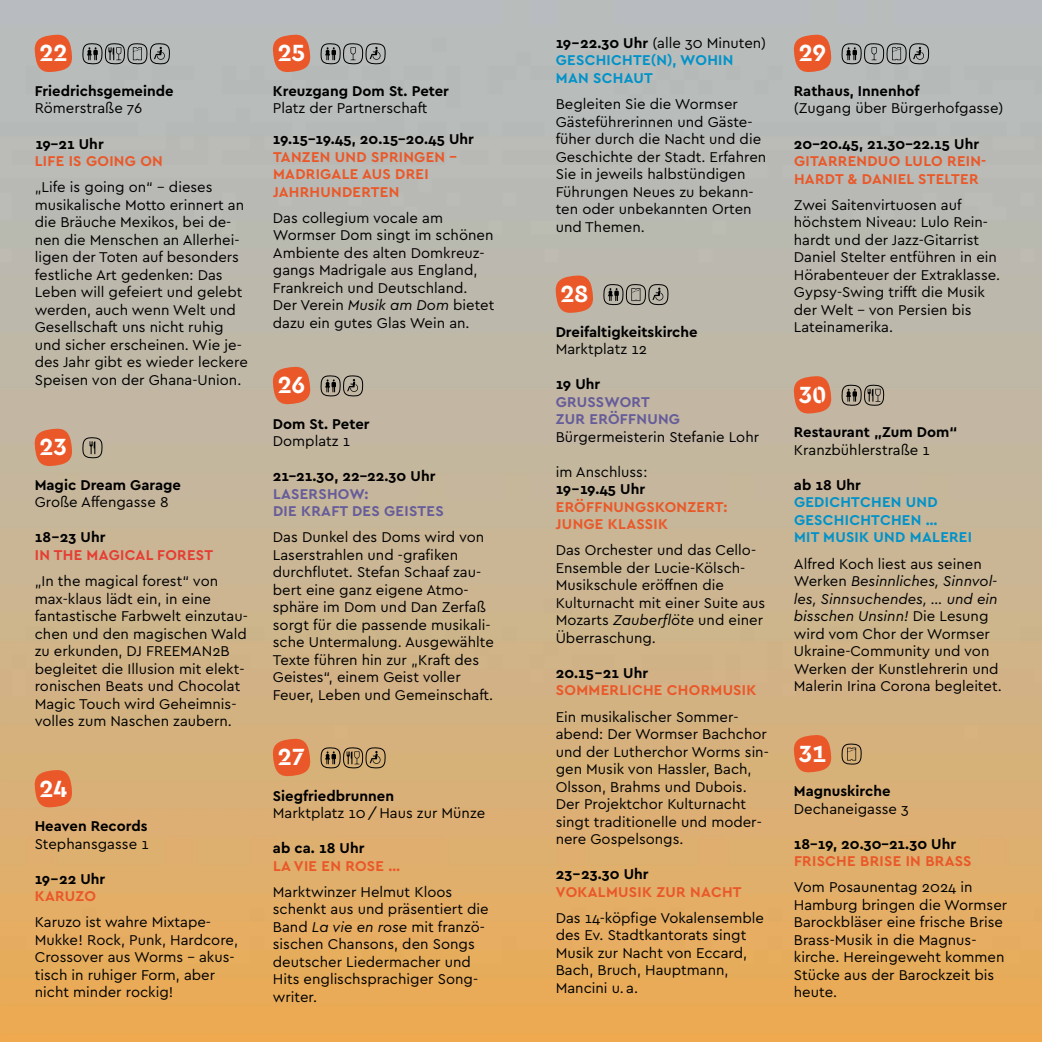
<style>
.page{position:relative;width:1042px;height:1042px;background:#fff}
.page>*{position:absolute;margin:0;border:0;box-sizing:border-box;transform-origin:0 0}
.t1{font:700 24.5px "Cera Stencil Pro";color:#fff}
.t2{font:14.88px/17.5px "Cera PRO";color:#000}
.t3{font:700 14.88px "Cera PRO";color:#000}
.t4{font:700 14.88px/17.5px "Cera PRO";letter-spacing:.02em;color:#ea5829}
.t5{font:700 14.88px/17.5px "Cera PRO";letter-spacing:.02em;color:#0092c9}
.t6{font:700 14.88px/17.5px "Cera PRO";letter-spacing:.02em;color:#655c99}
.t7{font:700 14.88px "Cera PRO";letter-spacing:.02em;color:#e63d33}
.s1{font-style:italic}
.s2{color:#000}
.s3{font-weight:400;color:#000}
</style>
<div class="page">
<img style="left:0;top:0;width:1042px;height:1042px">
<svg style="left:34px;top:34px;width:39px;height:39px;background:#de6f4b"></svg>
<svg style="left:82px;top:43px;width:88px;height:21px;background:#8a8d8c"></svg>
<svg style="left:34px;top:428px;width:39px;height:39px;background:#e06e44"></svg>
<svg style="left:82px;top:437px;width:21px;height:21px"></svg>
<svg style="left:34px;top:769px;width:39px;height:39px;background:#e56c3b"></svg>
<svg style="left:272px;top:34px;width:39px;height:39px;background:#de6f4b"></svg>
<svg style="left:320px;top:43px;width:66px;height:21px"></svg>
<svg style="left:272px;top:366px;width:39px;height:39px;background:#e06e45"></svg>
<svg style="left:320px;top:375px;width:44px;height:21px"></svg>
<svg style="left:272px;top:738px;width:39px;height:39px;background:#e56c3c"></svg>
<svg style="left:320px;top:747px;width:66px;height:21px"></svg>
<svg style="left:555px;top:275px;width:39px;height:38px"></svg>
<svg style="left:603px;top:284px;width:66px;height:21px"></svg>
<svg style="left:793px;top:34px;width:39px;height:39px;background:#de6f4b"></svg>
<svg style="left:841px;top:43px;width:88px;height:21px;background:#8e9190"></svg>
<svg style="left:793px;top:375px;width:39px;height:39px;background:#e06e45"></svg>
<svg style="left:841px;top:384px;width:44px;height:22px"></svg>
<svg style="left:793px;top:734px;width:39px;height:39px;background:#e56c3c"></svg>
<svg style="left:841px;top:743px;width:21px;height:21px"></svg>
<h1 class="t1" style="left:40px;top:37px;width:29px">22</h1>
<p class="t3" style="left:35px;top:81px;width:140px">Friedrichsgemeinde</p>
<p class="t2" style="left:35px;top:99px;width:109px">Römerstraße 76</p>
<p class="t3" style="left:35px;top:134px;width:70px">19–21 Uhr</p>
<p class="t4" style="left:35px;top:152px;width:129px">LIFE IS GOING ON</p>
<p class="t2" style="left:35px;top:178px;width:215px">„Life is going on“ – dieses musikalische Motto erinnert an die Bräuche Mexikos, bei de&shy;nen die Menschen an Allerhei&shy;ligen der Toten auf besonders festliche Art gedenken: Das<br>Leben will gefeiert und gelebt werden, auch wenn Welt und<br>Gesellschaft uns nicht ruhig und sicher erscheinen. Wie je&shy;des Jahr gibt es wieder leckere<br>Speisen von der Ghana-Union.</p>
<h1 class="t1" style="left:40px;top:431px;width:29px">23</h1>
<p class="t3" style="left:35px;top:475px;width:148px">Magic Dream Garage</p>
<p class="t2" style="left:35px;top:493px;width:135px">Große Affengasse 8</p>
<p class="t3" style="left:35px;top:527px;width:72px">18 – 23 Uhr</p>
<p class="t7" style="left:35px;top:545px;width:180px">IN THE MAGICAL FOREST</p>
<p class="t2" style="left:35px;top:572px;width:215px">„In the magical forest“ von max-klaus lädt ein, in eine fantastische Farbwelt einzutau&shy;chen und den magischen Wald zu erkunden, DJ FREEMAN2B begleitet die Illusion mit elekt&shy;ronischen Beats und Chocolat<br>Magic Touch wird Geheimnis&shy;volles zum Naschen zaubern.</p>
<h1 class="t1" style="left:40px;top:772px;width:29px">24</h1>
<p class="t3" style="left:35px;top:816px;width:114px">Heaven Records</p>
<p class="t2" style="left:35px;top:834px;width:115px">Stephansgasse 1</p>
<p class="t3" style="left:35px;top:869px;width:72px">19 – 22 Uhr</p>
<p class="t4" style="left:35px;top:887px;width:63px">KARUZO</p>
<p class="t2" style="left:35px;top:913px;width:205px">Karuzo ist wahre Mixtape-<br>Mukke! Rock, Punk, Hardcore,<br>Crossover aus Worms – akus&shy;tisch in ruhiger Form, aber nicht minder rockig!</p>
<h1 class="t1" style="left:278px;top:37px;width:29px">25</h1>
<p class="t3" style="left:273px;top:81px;width:178px">Kreuzgang Dom St. Peter</p>
<p class="t2" style="left:273px;top:99px;width:156px">Platz der Partnerschaft</p>
<p class="t3" style="left:273px;top:129px;width:203px">19.15-19.45, 20.15-20.45 Uhr</p>
<p class="t4" style="left:273px;top:147px;width:185px">TANZEN UND SPRINGEN –<br>MADRIGALE AUS DREI<br>JAHRHUNDERTEN</p>
<p class="t2" style="left:273px;top:208px;width:223px">Das collegium vocale am<br>Wormser Dom singt im schönen<br>Ambiente des alten Domkreuz&shy;gangs Madrigale aus England,<br>Frankreich und Deutschland.<br>Der Verein <span class="s1">Musik am Dom</span> bietet dazu ein gutes Glas Wein an.</p>
<h1 class="t1" style="left:278px;top:369px;width:29px">26</h1>
<p class="t3" style="left:273px;top:414px;width:98px">Dom St. Peter</p>
<p class="t2" style="left:273px;top:432px;width:79px">Domplatz 1</p>
<p class="t3" style="left:273px;top:466px;width:164px">21-21.30, 22-22.30 Uhr</p>
<p class="t6" style="left:273px;top:484px;width:172px">LASERSHOW:<br>DIE KRAFT DES GEISTES</p>
<p class="t2" style="left:273px;top:528px;width:222px">Das Dunkel des Doms wird von<br>Laserstrahlen und -grafiken durchflutet. Stefan Schaaf zau&shy;bert eine ganz eigene Atmo&shy;sphäre im Dom und Dan Zerfaß sorgt für die passende musikali&shy;sche Untermalung. Ausgewählte<br>Texte führen hin zur „Kraft des<br>Geistes“, einem Geist voller<br>Feuer, Leben und Gemeinschaft.</p>
<h1 class="t1" style="left:278px;top:741px;width:29px">27</h1>
<p class="t3" style="left:273px;top:785px;width:123px">Siegfriedbrunnen</p>
<p class="t2" style="left:273px;top:803px;width:214px">Marktplatz 10 / Haus zur Münze</p>
<p class="t3" style="left:273px;top:838px;width:93px">ab ca. 18 Uhr</p>
<p class="t4" style="left:273px;top:856px;width:129px">LA VIE EN ROSE …</p>
<p class="t2" style="left:273px;top:882px;width:217px">Marktwinzer Helmut Kloos schenkt aus und präsentiert die<br>Band <span class="s1">La vie en rose</span> mit franzö&shy;sischen Chansons, den Songs deutscher Liedermacher und<br>Hits englischsprachiger Song&shy;writer.</p>
<p class="t5" style="left:556px;top:33px;width:212px"><span class="s2">19 – 22.30 Uhr</span> <span class="s3">(alle 30 Minuten)<br></span>GESCHICHTE(N), WOHIN<br>MAN SCHAUT</p>
<p class="t2" style="left:556px;top:95px;width:212px">Begleiten Sie die Wormser<br>Gästeführerinnen und Gäste&shy;füher durch die Nacht und die<br>Geschichte der Stadt. Erfahren<br>Sie in jeweils halbstündigen<br>Führungen Neues zu bekann&shy;ten oder unbekannten Orten und Themen.</p>
<h1 class="t1" style="left:561px;top:278px;width:29px">28</h1>
<p class="t3" style="left:556px;top:322px;width:143px">Dreifaltigkeitskirche</p>
<p class="t2" style="left:556px;top:340px;width:93px">Marktplatz 12</p>
<p class="t3" style="left:556px;top:374px;width:46px">19 Uhr</p>
<p class="t6" style="left:556px;top:392px;width:126px">GRUSSWORT<br>ZUR ERÖFFNUNG</p>
<p class="t2" style="left:556px;top:427px;width:205px">Bürgermeisterin Stefanie Lohr</p>
<p class="t2" style="left:556px;top:462px;width:93px">im Anschluss:</p>
<p class="t3" style="left:556px;top:479px;width:91px">19 – 19.45 Uhr</p>
<p class="t4" style="left:556px;top:497px;width:173px">ERÖFFNUNGSKONZERT:<br>JUNGE KLASSIK</p>
<p class="t2" style="left:556px;top:541px;width:211px">Das Orchester und das Cello-<br>Ensemble der Lucie-Kölsch-<br>Musikschule eröffnen die<br>Kulturnacht mit einer Suite aus<br>Mozarts <span class="s1">Zauberflöte</span> und einer<br>Überraschung.</p>
<p class="t3" style="left:556px;top:663px;width:94px">20.15 – 21 Uhr</p>
<p class="t4" style="left:556px;top:681px;width:202px">SOMMERLICHE CHORMUSIK</p>
<p class="t2" style="left:556px;top:707px;width:215px">Ein musikalischer Sommer&shy;abend: Der Wormser Bachchor und der Lutherchor Worms sin&shy;gen Musik von Hassler, Bach,<br>Olsson, Brahms und Dubois.<br>Der Projektchor Kulturnacht singt traditionelle und moder&shy;nere Gospelsongs.</p>
<p class="t3" style="left:556px;top:864px;width:94px">23 – 23.30 Uhr</p>
<p class="t4" style="left:556px;top:882px;width:187px">VOKALMUSIK ZUR NACHT</p>
<p class="t2" style="left:556px;top:908px;width:210px">Das 14-köpfige Vokalensemble des Ev. Stadtkantorats singt<br>Musik zur Nacht von Eccard,<br>Bach, Bruch, Hauptmann,<br>Mancini u. a.</p>
<h1 class="t1" style="left:799px;top:37px;width:29px">29</h1>
<p class="t3" style="left:794px;top:81px;width:127px">Rathaus, Innenhof</p>
<p class="t2" style="left:794px;top:99px;width:211px">(Zugang über Bürgerhofgasse)</p>
<p class="t3" style="left:794px;top:134px;width:187px">20-20.45, 21.30-22.15 Uhr</p>
<p class="t4" style="left:794px;top:152px;width:194px">GITARRENDUO LULO REIN-<br>HARDT &amp; DANIEL STELTER</p>
<p class="t2" style="left:794px;top:195px;width:208px">Zwei Saitenvirtuosen auf höchstem Niveau: Lulo Rein&shy;hardt und der Jazz-Gitarrist<br>Daniel Stelter entführen in ein<br>Hörabenteuer der Extraklasse.<br>Gypsy-Swing trifft die Musik der Welt – von Persien bis<br>Lateinamerika.</p>
<h1 class="t1" style="left:799px;top:378px;width:29px">30</h1>
<p class="t3" style="left:794px;top:422px;width:165px">Restaurant „Zum Dom“</p>
<p class="t2" style="left:794px;top:440px;width:137px">Kranzbühlerstraße 1</p>
<p class="t3" style="left:794px;top:475px;width:69px">ab 18 Uhr</p>
<p class="t5" style="left:794px;top:493px;width:179px">GEDICHTCHEN UND<br>GESCHICHTCHEN …<br>MIT MUSIK UND MALEREI</p>
<p class="t2" style="left:794px;top:554px;width:209px">Alfred Koch liest aus seinen<br>Werken <span class="s1">Besinnliches, Sinnvol&shy;les, Sinnsuchendes, … und ein bisschen Unsinn!</span> Die Lesung wird vom Chor der Wormser<br>Ukraine-Community und von<br>Werken der Kunstlehrerin und<br>Malerin Irina Corona begleitet.</p>
<h1 class="t1" style="left:799px;top:737px;width:29px">31</h1>
<p class="t3" style="left:794px;top:781px;width:98px">Magnuskirche</p>
<p class="t2" style="left:794px;top:799px;width:117px">Dechaneigasse 3</p>
<p class="t3" style="left:794px;top:834px;width:164px">18-19, 20.30-21.30 Uhr</p>
<p class="t4" style="left:794px;top:852px;width:179px">FRISCHE BRISE IN BRASS</p>
<p class="t2" style="left:794px;top:878px;width:215px">Vom Posaunentag 2024 in<br>Hamburg bringen die Wormser<br>Barockbläser eine frische Brise<br>Brass-Musik in die Magnus&shy;kirche. Hereingeweht kommen<br>Stücke aus der Barockzeit bis heute.</p>
</div>
